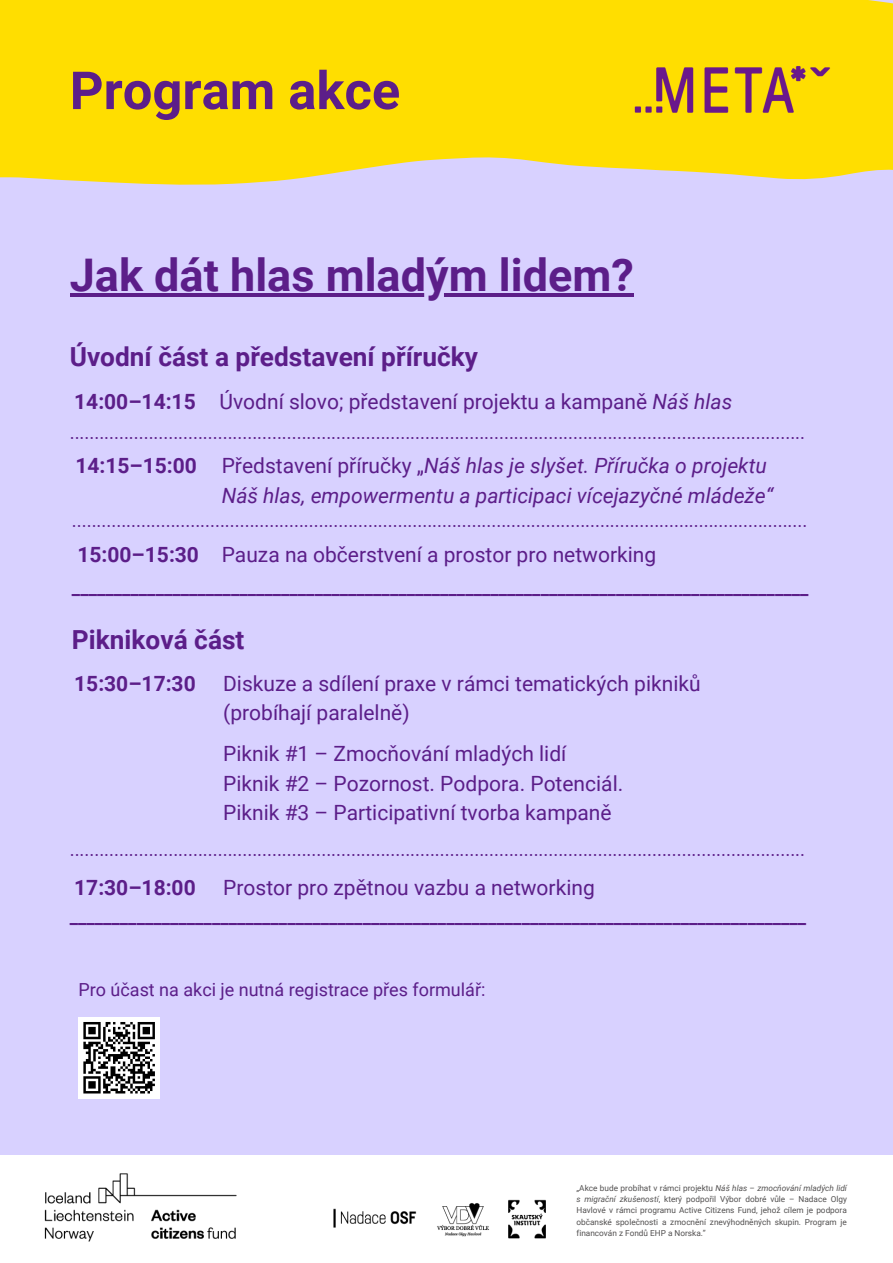
<style>
.page{position:relative;width:893px;height:1263px;background:#d8d1ff}
.page>*{position:absolute;margin:0;border:0;box-sizing:border-box;transform-origin:0 0}
.t1{font:700 52.5px "Roboto";color:#5c1e89}
.t2{font:700 45px "Roboto";color:#5c1e89}
.t3{font:700 26.25px "Roboto";color:#5c1e89}
.t4{font:21px/29.2px "Roboto";color:#5c1e89}
.t5{font:italic 21px/29.2px "Roboto";color:#5c1e89}
.t6{font:700 21px "Roboto";color:#5c1e89}
.t7{font:18.75px "Roboto";color:#5c1e89}
.t8{font:700 18.75px "Roboto";color:#5c1e89}
.t9{font:18px "Roboto";color:#5c1e89}
.t10{font:8.25px/11.2px "Roboto";color:#525050;text-align:justify}
.s1{font-style:italic}
.s2{font-style:normal}
</style>
<div class="page">
<svg style="left:0;top:0;width:893px;height:185px;fill:#ffde00"></svg>
<img style="left:607px;top:38px;width:251px;height:102px">
<hr style="left:70px;top:293px;width:564px;height:4px;background:#5c1e89">
<div style="left:0;top:1155px;width:893px;height:108px;background:#fff"></div>
<img style="left:44px;top:1173px;width:501px;height:68px">
<div style="left:78px;top:1017px;width:82px;height:81px;background:#fff"></div>
<svg style="left:83px;top:1022px;width:72px;height:72px"></svg>
<h2 class="t1" style="left:70px;top:60px;width:332px">Program akce</h2>
<h1 class="t2" style="left:70px;top:249px;width:565px">Jak dát hlas mladým lidem?</h1>
<p class="t3" style="left:70px;top:341px;width:410px">Úvodní část a představení příručky</p>
<h4 class="t6" style="left:74px;top:389px;width:123px">14:00–14:15</h4>
<h3 class="t4" style="left:219px;top:387px;width:514px">Úvodní slovo; představení projektu a kampaně <span class="s1">Náš hlas</span></h3>
<h4 class="t7" style="left:70px;top:422px;width:737px">.....................................................................................................................................................</h4>
<p class="t6" style="left:75px;top:454px;width:123px">14:15–15:00</p>
<h5 class="t5" style="left:222px;top:451px;width:553px"><span class="s2">Představení příručky „</span>Náš hlas je slyšet. Příručka o projektu<br>Náš hlas, empowermentu a participaci vícejazyčné mládeže“</h5>
<h5 class="t7" style="left:72px;top:510px;width:737px">.....................................................................................................................................................</h5>
<h4 class="t6" style="left:77px;top:542px;width:123px">15:00–15:30</h4>
<p class="t4" style="left:222px;top:540px;width:436px">Pauza na občerstvení a prostor pro networking</p>
<h5 class="t8" style="left:72px;top:576px;width:738px">________________________________________________________________________________________</h5>
<p class="t3" style="left:72px;top:625px;width:174px">Pikniková část</p>
<h3 class="t4" style="left:223px;top:669px;width:479px">Diskuze a sdílení praxe v rámci tematických pikniků (probíhají paralelně)</h3>
<h4 class="t6" style="left:74px;top:671px;width:123px">15:30–17:30</h4>
<h4 class="t4" style="left:223px;top:740px;width:402px">Piknik #1 – Zmocňování mladých lidí<br>Piknik #2 – Pozornost. Podpora. Potenciál.<br>Piknik #3 – Participativní tvorba kampaně</h4>
<h5 class="t7" style="left:70px;top:838px;width:737px">.....................................................................................................................................................</h5>
<p class="t6" style="left:74px;top:875px;width:123px">17:30–18:00</p>
<h5 class="t4" style="left:223px;top:873px;width:373px">Prostor pro zpětnou vazbu a networking</h5>
<h5 class="t8" style="left:70px;top:905px;width:738px">________________________________________________________________________________________</h5>
<p class="t9" style="left:78px;top:980px;width:408px">Pro účast na akci je nutná registrace přes formulář:</p>
<h6 class="t10" style="left:576px;top:1182px;width:272px">„Akce bude probíhat v rámci projektu <span class="s1">Náš hlas – zmocňování mladých lidí s migrační zkušeností</span>, který podpořil Výbor dobré vůle – Nadace Olgy Havlové v rámci programu Active Citizens Fund, jehož cílem je podpora občanské společnosti a zmocnění znevýhodněných skupin. Program je financován z Fondů EHP a Norska.”</h6>
</div>
